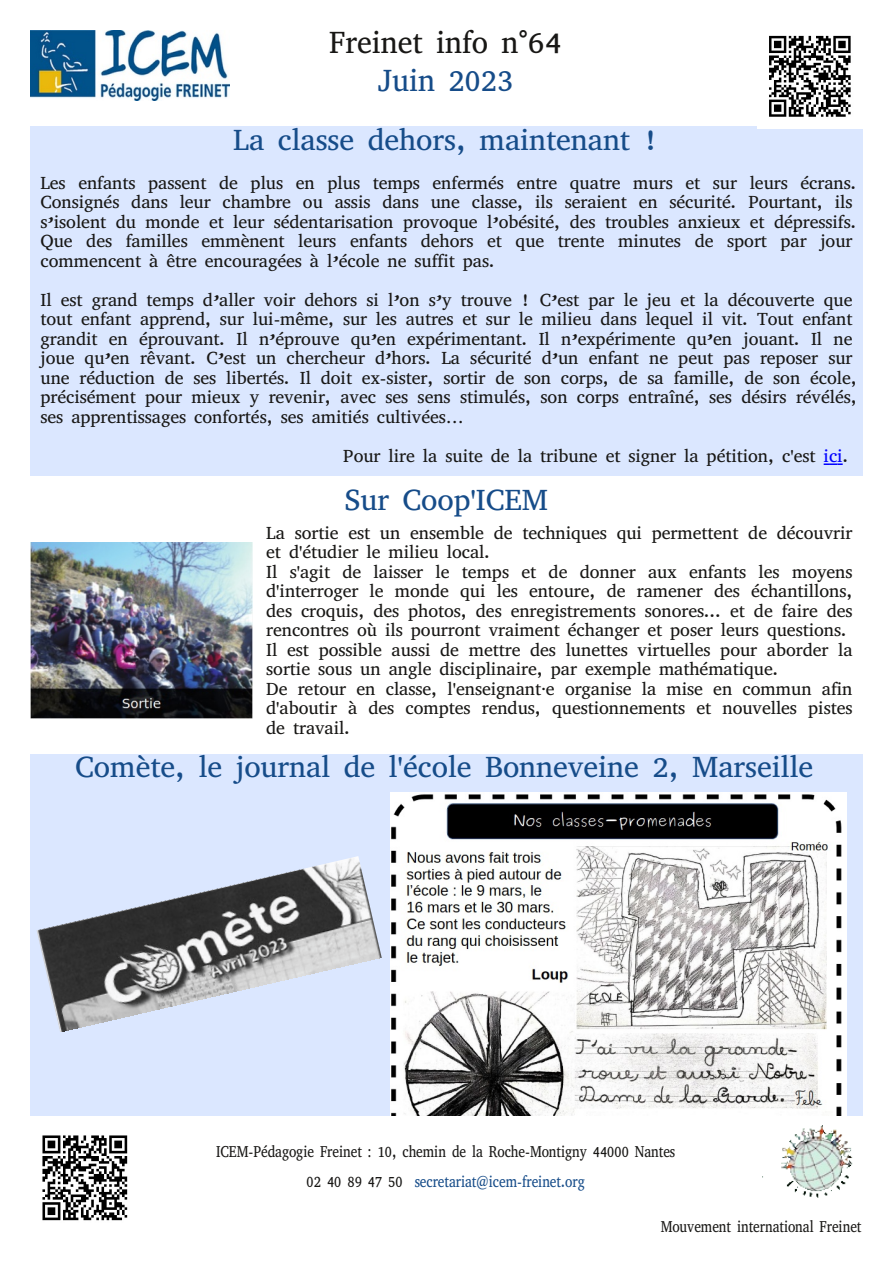
<style>
.page{position:relative;width:893px;height:1263px;background:#fff}
.page>*{position:absolute;margin:0;border:0;box-sizing:border-box;transform-origin:0 0}
.t1{font:31.5px "Abyssinica SIL";color:#181715;scale:.95 1}
.t2{font:31.5px "Abyssinica SIL";color:#164c89;scale:.95 1}
.t3{font:30px "Abyssinica SIL";color:#164c89}
.t4{font:18px/19.5px "Abyssinica SIL";letter-spacing:-.005em;color:#181715}
.t5{font:16.2px/30px "Abyssinica SIL";letter-spacing:-.005em;color:#181715;text-align:center;scale:.83 1}
.s1{color:#00f}
.s2{color:#164c89}
</style>
<div class="page">
<div style="left:30px;top:754px;width:833px;height:362px;background:#dbe7ff"></div>
<div style="left:30px;top:126px;width:833px;height:350px;background:#dbe7ff"></div>
<svg style="left:824px;top:463px;width:19px;height:2px"></svg>
<img style="left:758px;top:35px;width:104px;height:94px">
<img style="left:42px;top:1135px;width:86px;height:86px">
<img style="left:781px;top:1126px;width:72px;height:72px">
<img style="left:30px;top:31px;width:200px;height:69px">
<img style="left:30px;top:542px;width:222px;height:177px">
<img style="left:390px;top:792px;width:456px;height:323px">
<img style="left:37px;top:856px;width:345px;height:175px">
<h1 class="t1" style="left:329px;top:22px;width:246px">Freinet info n°64</h1>
<h1 class="t2" style="left:378px;top:59px;width:144px">Juin 2023</h1>
<h2 class="t3" style="left:233px;top:120px;width:428px">La classe dehors, maintenant !</h2>
<p class="t4" style="left:40px;top:173px;width:817px">Les enfants passent de plus en plus temps enfermés entre quatre murs et sur leurs écrans.<br>Consignés dans leur chambre ou assis dans une classe, ils seraient en sécurité. Pourtant, ils s’isolent du monde et leur sédentarisation provoque l’obésité, des troubles anxieux et dépressifs.<br>Que des familles emmènent leurs enfants dehors et que trente minutes de sport par jour commencent à être encouragées à l’école ne suffit pas.</p>
<p class="t4" style="left:40px;top:290px;width:818px">Il est grand temps d’aller voir dehors si l’on s’y trouve ! C’est par le jeu et la découverte que tout enfant apprend, sur lui-même, sur les autres et sur le milieu dans lequel il vit. Tout enfant grandit en éprouvant. Il n’éprouve qu’en expérimentant. Il n’expérimente qu’en jouant. Il ne joue qu’en rêvant. C’est un chercheur d’hors. La sécurité d’un enfant ne peut pas reposer sur une réduction de ses libertés. Il doit ex-sister, sortir de son corps, de sa famille, de son école, précisément pour mieux y revenir, avec ses sens stimulés, son corps entraîné, ses désirs révélés, ses apprentissages confortés, ses amitiés cultivées…</p>
<p class="t4" style="left:343px;top:446px;width:507px">Pour lire la suite de la tribune et signer la pétition, c'est <span class="s1">ici</span>.</p>
<h2 class="t3" style="left:345px;top:480px;width:205px">Sur Coop'ICEM</h2>
<p class="t4" style="left:266px;top:523px;width:588px">La sortie est un ensemble de techniques qui permettent de découvrir et d'étudier le milieu local.<br>Il s'agit de laisser le temps et de donner aux enfants les moyens d'interroger le monde qui les entoure, de ramener des échantillons, des croquis, des photos, des enregistrements sonores... et de faire des rencontres où ils pourront vraiment échanger et poser leurs questions.<br>Il est possible aussi de mettre des lunettes virtuelles pour aborder la sortie sous un angle disciplinaire, par exemple mathématique.<br>De retour en classe, l'enseignant·e organise la mise en commun afin d'aboutir à des comptes rendus, questionnements et nouvelles pistes de travail.</p>
<h2 class="t3" style="left:75px;top:747px;width:740px">Comète, le journal de l'école Bonneveine 2, Marseille</h2>
<p class="t5" style="left:216px;top:1136px;width:555px">ICEM-Pédagogie Freinet : 10, chemin de la Roche-Montigny 44000 Nantes<br>02 40 89 47 50 <span class="s2">secretariat@icem-freinet.org</span></p>
<p class="t5" style="left:661px;top:1211px;width:243px">Mouvement international Freinet</p>
</div>
